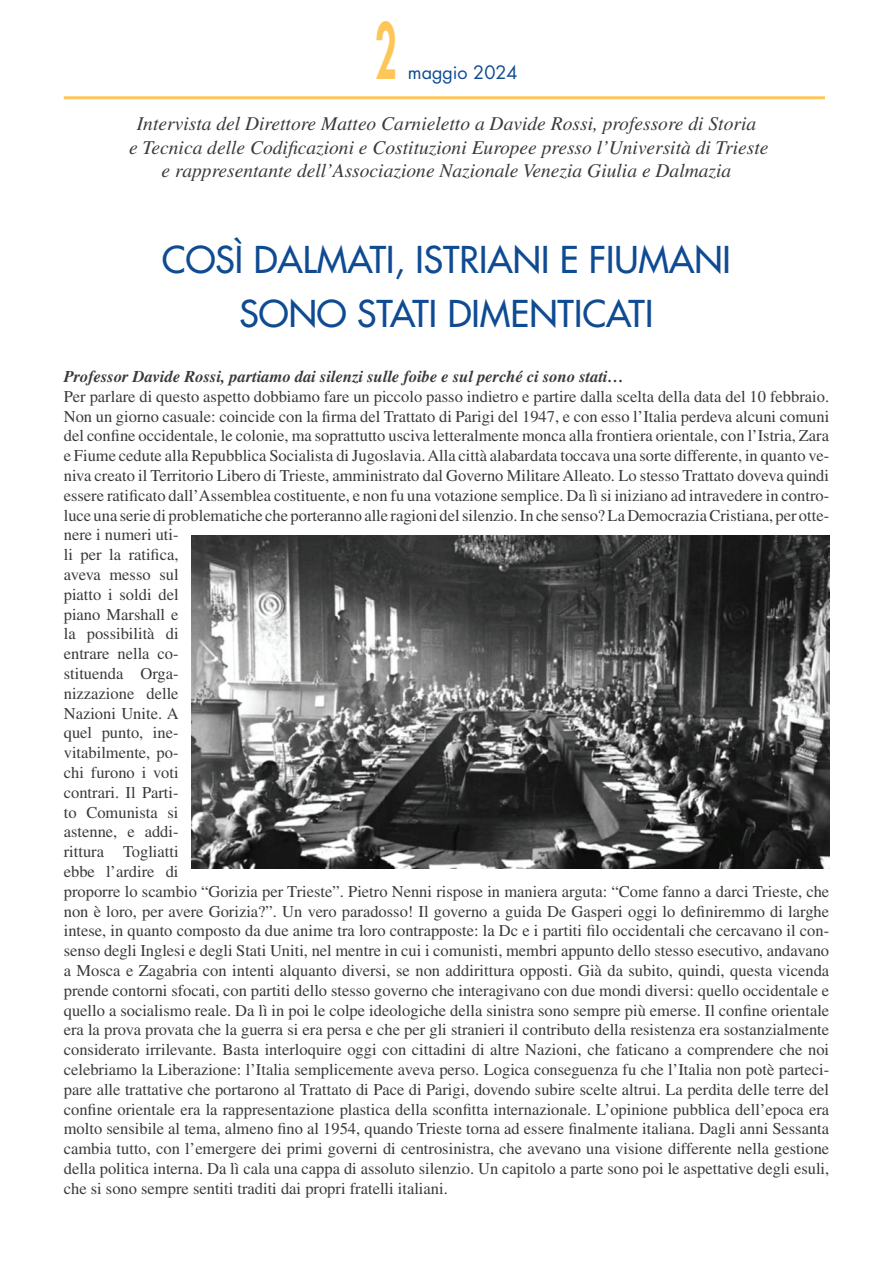
<style>
.page{position:relative;width:893px;height:1263px;background:#fff}
.page>*{position:absolute;margin:0;border:0;box-sizing:border-box;transform-origin:0 0}
.t1{font:800 75px "Futura Std";color:#fec658;scale:.5 1}
.t2{font:500 36px/54px "Futura Std";color:#0f4b92;text-align:center}
.t3{font:italic 19.5px/23.4px "Times LT Std";color:#393a39;text-align:center}
.t4{font:18px "Futura Std";color:#0f4b92}
.t5{font:16.5px/19.8px "Times LT Std";color:#393a39}
.t6{font:italic 700 16.5px "Times LT Std";color:#393a39}
</style>
<div class="page">
<hr style="left:64px;top:96px;width:761px;height:3px;background:#fec658">
<img style="left:191px;top:536px;width:638px;height:332px">
<h1 class="t1" style="left:375px;top:4px;width:45px">2</h1>
<p class="t4" style="left:408px;top:61px;width:111px">maggio 2024</p>
<p class="t3" style="left:129px;top:112px;width:641px">Intervista del Direttore Matteo Carnieletto a Davide Rossi, professore di Storia<br>e Tecnica delle Codificazioni e Costituzioni Europee presso l’Università di Trieste e rappresentante dell’Associazione Nazionale Venezia Giulia e Dalmazia</p>
<h2 class="t2" style="left:162px;top:233px;width:570px">COSÌ DALMATI, ISTRIANI E FIUMANI<br>SONO STATI DIMENTICATI</h2>
<p class="t6" style="left:64px;top:367px;width:562px">Professor Davide Rossi, partiamo dai silenzi sulle foibe e sul perché ci sono stati…</p>
<p class="t5" style="left:64px;top:386px;width:767px">Per parlare di questo aspetto dobbiamo fare un piccolo passo indietro e partire dalla scelta della data del 10 febbraio.<br>Non un giorno casuale: coincide con la firma del Trattato di Parigi del 1947, e con esso l’Italia perdeva alcuni comuni del confine occidentale, le colonie, ma soprattutto usciva letteralmente monca alla frontiera orientale, con l’Istria, Zara e Fiume cedute alla Repubblica Socialista di Jugoslavia. Alla città alabardata toccava una sorte differente, in quanto ve&shy;niva creato il Territorio Libero di Trieste, amministrato dal Governo Militare Alleato. Lo stesso Trattato doveva quindi essere ratificato dall’Assemblea costituente, e non fu una votazione semplice. Da lì si iniziano ad intravedere in contro&shy;luce una serie di problematiche che porteranno alle ragioni del silenzio. In che senso? La Democrazia Cristiana, per otte&shy;nere i numeri uti-<br>li per la ratifica,<br>aveva messo sul<br>piatto i soldi del<br>piano Marshall e<br>la possibilità di<br>entrare nella co-<br>stituenda Orga-<br>nizzazione delle<br>Nazioni Unite. A<br>quel punto, ine-<br>vitabilmente, po-<br>chi furono i voti<br>contrari. Il Parti-<br>to Comunista si<br>astenne, e addi-<br>rittura Togliatti<br>ebbe l’ardire di<br>proporre lo scambio “Gorizia per Trieste”. Pietro Nenni rispose in maniera arguta: “Come fanno a darci Trieste, che non è loro, per avere Gorizia?”. Un vero paradosso! Il governo a guida De Gasperi oggi lo definiremmo di larghe intese, in quanto composto da due anime tra loro contrapposte: la Dc e i partiti filo occidentali che cercavano il con&shy;senso degli Inglesi e degli Stati Uniti, nel mentre in cui i comunisti, membri appunto dello stesso esecutivo, andavano a Mosca e Zagabria con intenti alquanto diversi, se non addirittura opposti. Già da subito, quindi, questa vicenda prende contorni sfocati, con partiti dello stesso governo che interagivano con due mondi diversi: quello occidentale e quello a socialismo reale. Da lì in poi le colpe ideologiche della sinistra sono sempre più emerse. Il confine orientale era la prova provata che la guerra si era persa e che per gli stranieri il contributo della resistenza era sostanzialmente considerato irrilevante. Basta interloquire oggi con cittadini di altre Nazioni, che faticano a comprendere che noi celebriamo la Liberazione: l’Italia semplicemente aveva perso. Logica conseguenza fu che l’Italia non potè parteci&shy;pare alle trattative che portarono al Trattato di Pace di Parigi, dovendo subire scelte altrui. La perdita delle terre del confine orientale era la rappresentazione plastica della sconfitta internazionale. L’opinione pubblica dell’epoca era molto sensibile al tema, almeno fino al 1954, quando Trieste torna ad essere finalmente italiana. Dagli anni Sessanta cambia tutto, con l’emergere dei primi governi di centrosinistra, che avevano una visione differente nella gestione della politica interna. Da lì cala una cappa di assoluto silenzio. Un capitolo a parte sono poi le aspettative degli esuli, che si sono sempre sentiti traditi dai propri fratelli italiani.</p>
</div>
